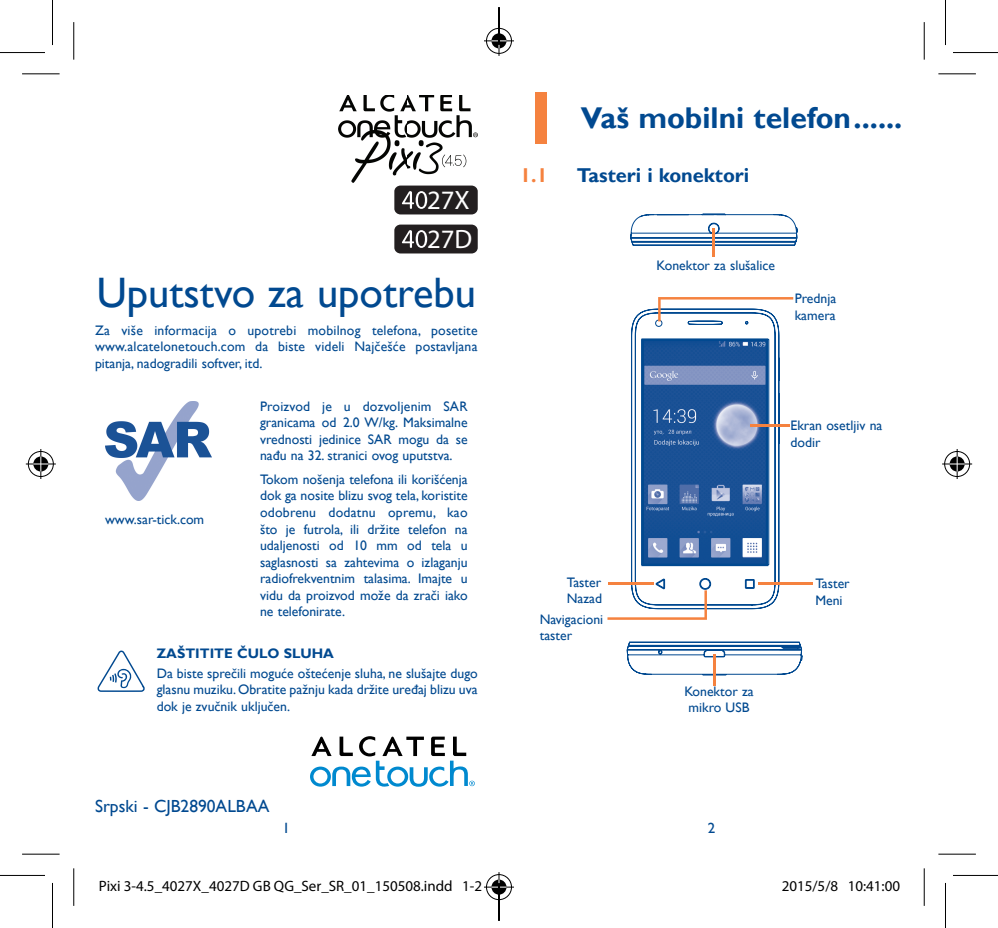
<style>
.page{position:relative;width:998px;height:928px;background:#fff}
.page>*{position:absolute;margin:0;border:0;box-sizing:border-box;transform-origin:0 0}
.t1{font:700 75px "Gill Sans Std";color:#f5823f}
.t2{font:42.5px "Gill Sans";color:#014990}
.t3{font:700 30px "Gill Sans";color:#014990}
.t4{font:26.5px/39px "Myriad Pro";color:#fff}
.t5{font:700 20px "Gill Sans";color:#014990}
.t6{font:700 20px "Gill Sans";color:#f5823f}
.t7{font:17.5px "Gill Sans";color:#014990}
.t8{font:15px "Myriad Pro";color:#000}
.t9{font:15px "Gill Sans Std";color:#014990}
.t10{font:13.75px/16.5px "Gill Sans";color:#014990}
.t11{font:700 13.75px "Gill Sans";color:#014990}
</style>
<div class="page">
<img style="left:105px;top:401px;width:106px;height:99px">
<svg style="left:98px;top:650px;width:47px;height:41px"></svg>
<svg style="left:630px;top:213px;width:168px;height:32px"></svg>
<hr style="left:713px;top:228px;width:2px;height:28px;background:#f5823f">
<svg style="left:627px;top:641px;width:175px;height:34px"></svg>
<hr style="left:713px;top:653px;width:3px;height:32px;background:#f5823f">
<svg style="left:631px;top:308px;width:149px;height:300px"></svg>
<svg style="left:641px;top:338px;width:127px;height:228px;background:#3867a3"></svg>
<hr style="left:608px;top:582px;width:46px;height:2px;background:#f5823f">
<svg style="left:607px;top:590px;width:100px;height:29px"></svg>
<hr style="left:758px;top:582px;width:55px;height:2px;background:#f5823f">
<hr style="left:750px;top:423px;width:39px;height:3px;background:#f5823f">
<svg style="left:658px;top:297px;width:135px;height:24px"></svg>
<svg style="left:310px;top:736px;width:165px;height:50px"></svg>
<img style="left:338px;top:95px;width:140px;height:87px">
<div style="left:394px;top:185px;width:84px;height:29px;background:#231f20;border-radius:6px"></div>
<svg style="left:402px;top:191px;width:25px;height:18px"></svg>
<div style="left:394px;top:224px;width:84px;height:29px;background:#231f20;border-radius:6px"></div>
<svg style="left:402px;top:230px;width:25px;height:18px"></svg>
<hr style="left:22px;top:73px;width:38px;height:1px;background:#000">
<hr style="left:938px;top:73px;width:38px;height:1px;background:#000">
<hr style="left:22px;top:853px;width:38px;height:1px;background:#000">
<hr style="left:938px;top:853px;width:38px;height:1px;background:#000">
<hr style="left:73px;top:22px;width:1px;height:38px;background:#000">
<hr style="left:73px;top:867px;width:1px;height:38px;background:#000">
<hr style="left:924px;top:22px;width:1px;height:38px;background:#000">
<hr style="left:924px;top:867px;width:1px;height:38px;background:#000">
<hr style="left:0;top:52px;width:45px;height:1px;background:#000">
<hr style="left:953px;top:52px;width:45px;height:1px;background:#000">
<hr style="left:0;top:874px;width:45px;height:1px;background:#000">
<hr style="left:953px;top:874px;width:45px;height:1px;background:#000">
<hr style="left:52px;top:0;width:1px;height:45px;background:#000">
<hr style="left:52px;top:882px;width:1px;height:45px;background:#000">
<hr style="left:945px;top:0;width:1px;height:45px;background:#000">
<hr style="left:945px;top:882px;width:1px;height:45px;background:#000">
<div style="left:486px;top:28px;width:26px;height:26px;border:2px solid #fff;border-radius:50%"></div>
<hr style="left:484px;top:40px;width:30px;height:2px;background:#fff">
<hr style="left:498px;top:26px;width:2px;height:30px;background:#fff">
<div style="left:491px;top:33px;width:16px;height:16px;border:2px solid #fff;border-radius:50%"></div>
<div style="left:486px;top:28px;width:26px;height:25px;border:1px solid #000;border-radius:50%"></div>
<hr style="left:484px;top:40px;width:30px;height:1px;background:#000">
<hr style="left:499px;top:26px;width:1px;height:30px;background:#000">
<div style="left:486px;top:873px;width:26px;height:26px;border:2px solid #fff;border-radius:50%"></div>
<hr style="left:484px;top:885px;width:30px;height:2px;background:#fff">
<hr style="left:498px;top:871px;width:2px;height:30px;background:#fff">
<div style="left:491px;top:878px;width:16px;height:16px;border:2px solid #fff;border-radius:50%"></div>
<div style="left:486px;top:874px;width:26px;height:25px;border:1px solid #000;border-radius:50%"></div>
<hr style="left:484px;top:886px;width:30px;height:1px;background:#000">
<hr style="left:499px;top:871px;width:1px;height:30px;background:#000">
<div style="left:28px;top:450px;width:26px;height:27px;border:2px solid #fff;border-radius:50%"></div>
<hr style="left:40px;top:449px;width:2px;height:30px;background:#fff">
<div style="left:33px;top:455px;width:16px;height:17px;border:2px solid #fff;border-radius:50%"></div>
<div style="left:28px;top:451px;width:25px;height:25px;border:1px solid #000;border-radius:50%"></div>
<hr style="left:26px;top:463px;width:30px;height:1px;background:#000">
<hr style="left:40px;top:449px;width:1px;height:30px;background:#000">
<svg style="left:33px;top:456px;width:15px;height:15px"></svg>
<div style="left:944px;top:450px;width:26px;height:27px;border:2px solid #fff;border-radius:50%"></div>
<hr style="left:956px;top:449px;width:2px;height:30px;background:#fff">
<div style="left:949px;top:455px;width:16px;height:17px;border:2px solid #fff;border-radius:50%"></div>
<div style="left:944px;top:451px;width:26px;height:25px;border:1px solid #000;border-radius:50%"></div>
<hr style="left:942px;top:463px;width:30px;height:1px;background:#000">
<hr style="left:957px;top:449px;width:1px;height:30px;background:#000">
<svg style="left:950px;top:456px;width:15px;height:15px"></svg>
<div style="left:170px;top:880px;width:8px;height:11px;border:1px solid #fff;border-radius:50%"></div>
<div style="left:171px;top:881px;width:5px;height:9px;border:1px solid #fff;border-radius:50%"></div>
<div style="left:217px;top:880px;width:7px;height:11px;border:1px solid #fff;border-radius:50%"></div>
<div style="left:218px;top:881px;width:5px;height:9px;border:1px solid #fff;border-radius:50%"></div>
<div style="left:352px;top:880px;width:7px;height:11px;border:1px solid #fff;border-radius:50%"></div>
<div style="left:353px;top:881px;width:5px;height:9px;border:1px solid #fff;border-radius:50%"></div>
<div style="left:390px;top:880px;width:8px;height:11px;border:1px solid #fff;border-radius:50%"></div>
<div style="left:391px;top:881px;width:5px;height:9px;border:1px solid #fff;border-radius:50%"></div>
<div style="left:405px;top:880px;width:8px;height:11px;border:1px solid #fff;border-radius:50%"></div>
<div style="left:407px;top:881px;width:5px;height:9px;border:1px solid #fff;border-radius:50%"></div>
<div style="left:789px;top:880px;width:8px;height:11px;border:1px solid #fff;border-radius:50%"></div>
<div style="left:791px;top:881px;width:5px;height:9px;border:1px solid #fff;border-radius:50%"></div>
<div style="left:855px;top:880px;width:8px;height:11px;border:1px solid #fff;border-radius:50%"></div>
<div style="left:857px;top:881px;width:5px;height:9px;border:1px solid #fff;border-radius:50%"></div>
<div style="left:885px;top:880px;width:7px;height:11px;border:1px solid #fff;border-radius:50%"></div>
<div style="left:886px;top:881px;width:5px;height:9px;border:1px solid #fff;border-radius:50%"></div>
<div style="left:892px;top:880px;width:8px;height:11px;border:1px solid #fff;border-radius:50%"></div>
<div style="left:894px;top:881px;width:5px;height:9px;border:1px solid #fff;border-radius:50%"></div>
<hr style="left:499px;top:7px;width:1px;height:38px;background:#000">
<hr style="left:499px;top:882px;width:1px;height:38px;background:#000">
<svg style="left:491px;top:16px;width:15px;height:32px"></svg>
<svg style="left:491px;top:879px;width:15px;height:32px"></svg>
<h1 class="t1" style="left:520px;top:74px;width:43px">1</h1>
<h3 class="t3" style="left:581px;top:100px;width:323px">Vaš mobilni telefon ......</h3>
<h3 class="t4" style="left:427px;top:180px;width:47px">27X<br>27D</h3>
<h2 class="t2" style="left:97px;top:268px;width:381px">Uputstvo za upotrebu</h2>
<p class="t10" style="left:95px;top:322px;width:384px;text-align:justify">Za više informacija o upotrebi mobilnog telefona, posetite www.alcatelonetouch.com da biste videli Najčešće postavljana pitanja, nadogradili softver, itd.</p>
<p class="t10" style="left:260px;top:398px;width:209px;text-align:justify">Proizvod je u dozvoljenim SAR granicama od 2.0 W/kg. Maksimalne vrednosti jedinice SAR mogu da se nađu na 32. stranici ovog uputstva.</p>
<p class="t10" style="left:260px;top:471px;width:209px;text-align:justify">Tokom nošenja telefona ili korišćenja dok ga nosite blizu svog tela, koristite odobrenu dodatnu opremu, kao što je futrola, ili držite telefon na udaljenosti od 10 mm od tela u saglasnosti sa zahtevima o izlaganju radiofrekventnim talasima. Imajte u vidu da proizvod može da zrači iako ne telefonirate.</p>
<p class="t11" style="left:157px;top:644px;width:179px">ZAŠTITITE ČULO SLUHA</p>
<p class="t10" style="left:157px;top:664px;width:322px;text-align:justify">Da biste sprečili moguće oštećenje sluha, ne slušajte dugo glasnu muziku. Obratite pažnju kada držite uređaj blizu uva dok je zvučnik uključen.</p>
<p class="t10" style="left:105px;top:511px;width:101px">www.sar-tick.com</p>
<h3 class="t6" style="left:520px;top:163px;width:29px">1.1</h3>
<h3 class="t5" style="left:577px;top:163px;width:174px">Tasteri i konektori</h3>
<p class="t10" style="left:657px;top:257px;width:120px">Konektor za slušalice</p>
<p class="t10" style="left:795px;top:290px;width:43px">Prednja kamera</p>
<p class="t10" style="left:790px;top:417px;width:93px">Ekran osetljiv na dodir</p>
<p class="t10" style="left:567px;top:573px;width:37px">Taster<br>Nazad</p>
<p class="t10" style="left:540px;top:610px;width:65px">Navigacioni taster</p>
<p class="t10" style="left:684px;top:683px;width:71px;text-align:center">Konektor za mikro USB</p>
<p class="t10" style="left:815px;top:575px;width:36px">Taster<br>Meni</p>
<p class="t7" style="left:95px;top:795px;width:176px">Srpski - CJB2890ALBAA</p>
<p class="t9" style="left:283px;top:818px;width:9px">1</p>
<p class="t9" style="left:708px;top:818px;width:9px">2</p>
<p class="t8" style="left:99px;top:876px;width:385px">Pixi 3-4.5_4027X_4027D GB QG_Ser_SR_01_150508.indd 1-2</p>
<p class="t8" style="left:782px;top:876px;width:120px">2015/5/8 10:41:00</p>
</div>
